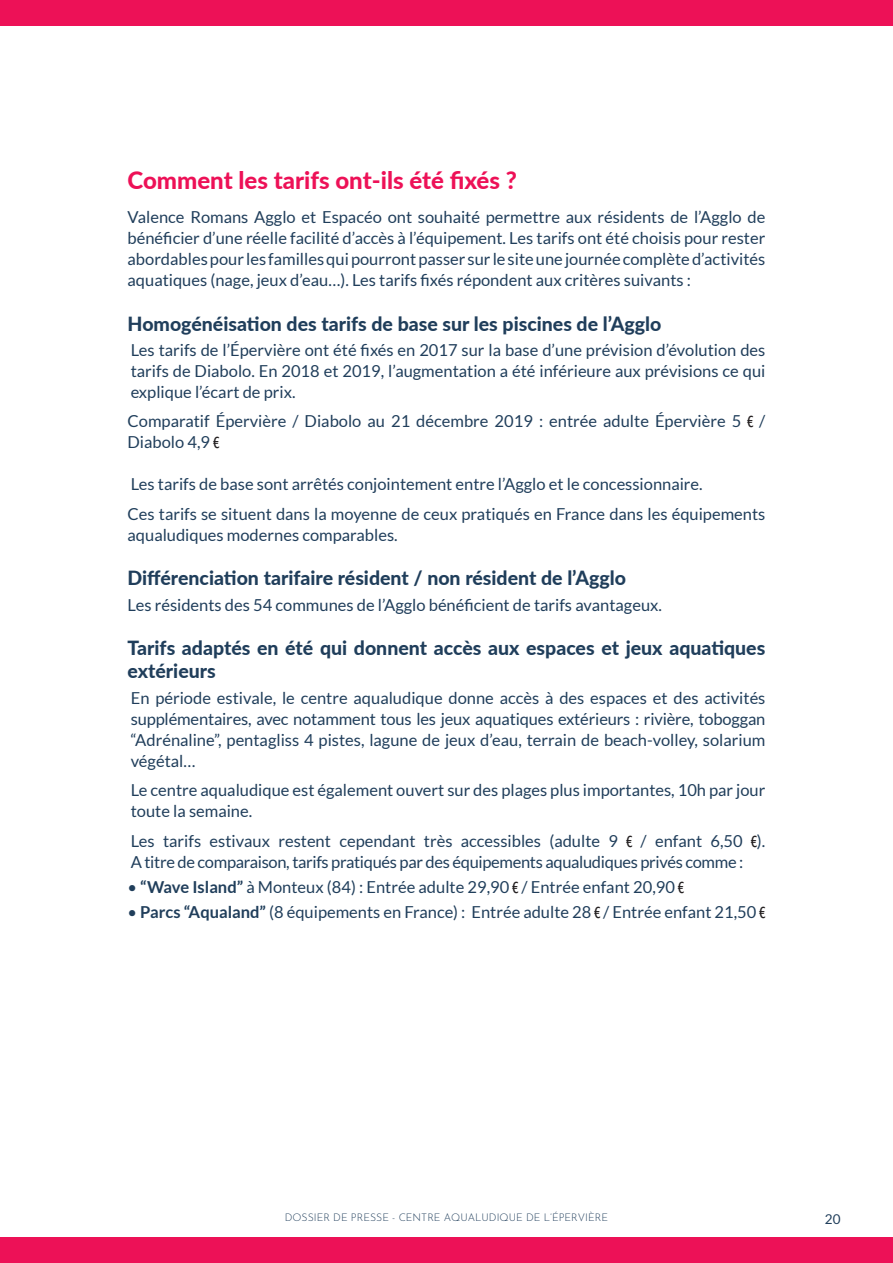
<style>
.page{position:relative;width:893px;height:1263px;background:#fff}
.page>*{position:absolute;margin:0;border:0;box-sizing:border-box;transform-origin:0 0}
.t1{font:800 24px "Lato";color:#ed1157}
.t2{font:800 19.5px/23.4px "Lato";color:#203e5b}
.t3{font:16.5px/21px "Lato";color:#203e5b;text-align:justify}
.t4{font:16.5px/21px "Lato";letter-spacing:-.02em;color:#203e5b}
.t5{font:13.5px "Lato";color:#203e5b}
.t6{font:300 10.5px "Josefin Sans";color:#203e5b}
.s1{font-family:"Gill Sans";font-stretch:condensed;color:#231f20}
.s2{font-weight:700}
</style>
<div class="page">
<div style="left:0;top:0;width:893px;height:26px;background:#ed1157"></div>
<div style="left:0;top:1237px;width:893px;height:26px;background:#ed1157"></div>
<p class="t1" style="left:128px;top:163px;width:391px">Comment les tarifs ont-ils été fixés ?</p>
<p class="t3" style="left:128px;top:207px;width:639px">Valence Romans Agglo et Espacéo ont souhaité permettre aux résidents de l’Agglo de bénéficier d’une réelle facilité d’accès à l’équipement. Les tarifs ont été choisis pour rester abordables pour les familles qui pourront passer sur le site une journée complète d’activités aquatiques (nage, jeux d’eau…). Les tarifs fixés répondent aux critères suivants :</p>
<p class="t2" style="left:128px;top:311px;width:535px">Homogénéisation des tarifs de base sur les piscines de l’Agglo</p>
<p class="t3" style="left:131px;top:339px;width:636px">Les tarifs de l’Épervière ont été fixés en 2017 sur la base d’une prévision d’évolution des tarifs de Diabolo. En 2018 et 2019, l’augmentation a été inférieure aux prévisions ce qui explique l’écart de prix.</p>
<p class="t3" style="left:128px;top:411px;width:639px">Comparatif Épervière / Diabolo au 21 décembre 2019 : entrée adulte Épervière 5 <span class="s1">€</span> /<br>Diabolo 4,9 <span class="s1">€</span></p>
<p class="t3" style="left:131px;top:474px;width:573px">Les tarifs de base sont arrêtés conjointement entre l’Agglo et le concessionnaire.</p>
<p class="t3" style="left:128px;top:503px;width:639px">Ces tarifs se situent dans la moyenne de ceux pratiqués en France dans les équipements aqualudiques modernes comparables.</p>
<p class="t2" style="left:128px;top:566px;width:500px">Différenciation tarifaire résident / non résident de l’Agglo</p>
<p class="t3" style="left:128px;top:594px;width:536px">Les résidents des 54 communes de l’Agglo bénéficient de tarifs avantageux.</p>
<p class="t2" style="left:128px;top:635px;width:639px">Tarifs adaptés en été qui donnent accès aux espaces et jeux aquatiques extérieurs</p>
<p class="t3" style="left:131px;top:687px;width:636px">En période estivale, le centre aqualudique donne accès à des espaces et des activités supplémentaires, avec notamment tous les jeux aquatiques extérieurs : rivière, toboggan “Adrénaline”, pentagliss 4 pistes, lagune de jeux d’eau, terrain de beach-volley, solarium végétal…</p>
<p class="t3" style="left:131px;top:779px;width:636px">Le centre aqualudique est également ouvert sur des plages plus importantes, 10h par jour toute la semaine.</p>
<p class="t4" style="left:131px;top:830px;width:636px">Les tarifs estivaux restent cependant très accessibles (adulte 9 <span class="s1">€</span> / enfant 6,50 <span class="s1">€</span>).<br>A titre de comparaison, tarifs pratiqués par des équipements aqualudiques privés comme :</p>
<p class="t3" style="left:128px;top:876px;width:558px">• <span class="s2">“Wave Island”</span> à Monteux (84) : Entrée adulte 29,90 <span class="s1">€</span> / Entrée enfant 20,90 <span class="s1">€</span></p>
<p class="t3" style="left:128px;top:901px;width:639px">• <span class="s2">Parcs “Aqualand”</span> (8 équipements en France) : Entrée adulte 28 <span class="s1">€</span> / Entrée enfant 21,50 <span class="s1">€</span></p>
<p class="t6" style="left:285px;top:1209px;width:325px">DOSSIER DE PRESSE - CENTRE AQUALUDIQUE DE L’ÉPERVIÈRE</p>
<p class="t5" style="left:825px;top:1211px;width:17px">20</p>
</div>
